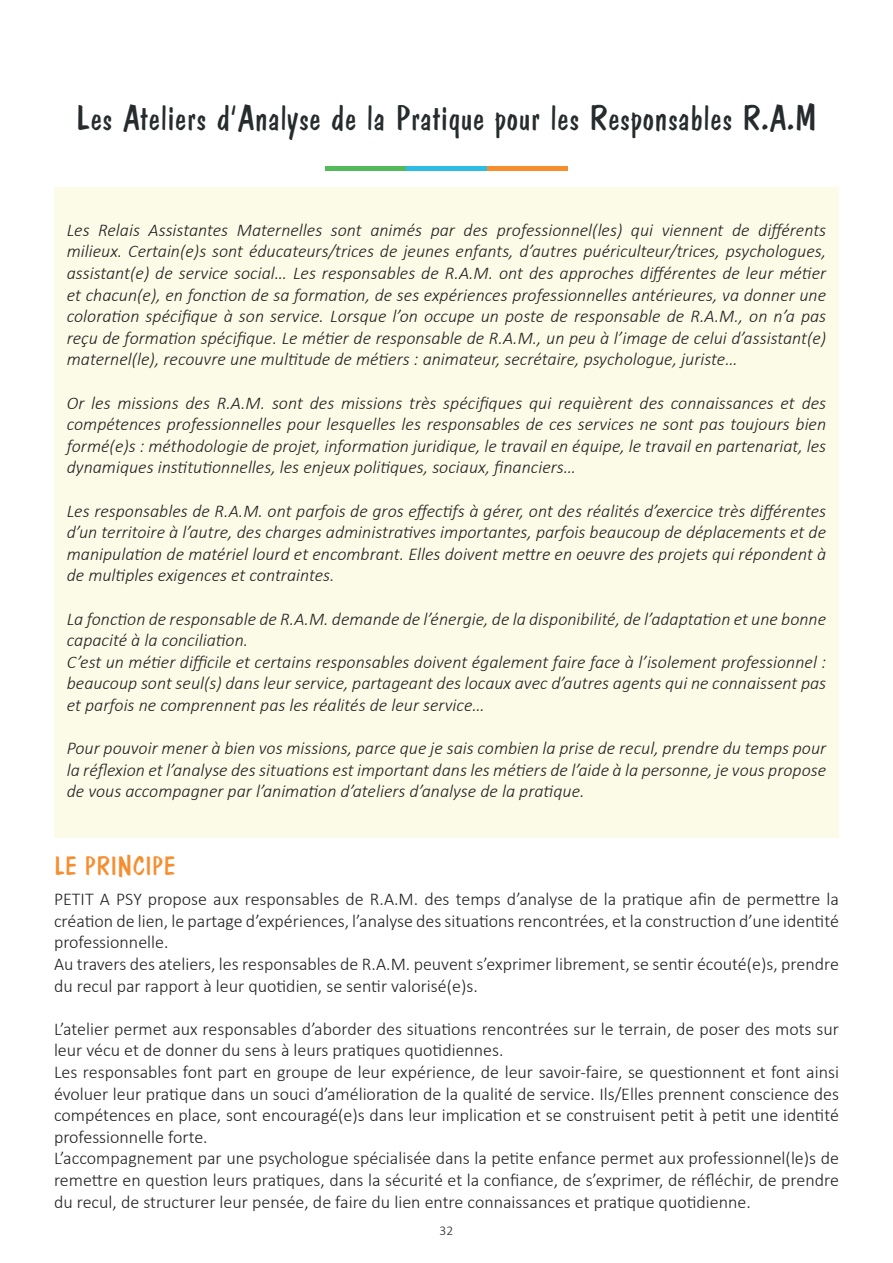
<style>
.page{position:relative;width:893px;height:1263px;background:#fff}
.page>*{position:absolute;margin:0;border:0;box-sizing:border-box;transform-origin:0 0}
.t1{font:36px "Dominican";color:#262b2d}
.t2{font:27px "Dominican";color:#f68e30}
.t3{font:italic 300 18px/21.6px "Calibri";color:#231f20;text-align:justify}
.t4{font:300 18px/21.6px "Calibri";color:#231f20}
.t5{font:300 13.5px "Calibri";color:#231f20}
</style>
<div class="page">
<div style="left:54px;top:187px;width:785px;height:651px;background:#fbfbe7"></div>
<hr style="left:326px;top:167px;width:80px;height:4px;background:#52ba5a">
<hr style="left:406px;top:167px;width:80px;height:4px;background:#2cbce4">
<hr style="left:487px;top:167px;width:80px;height:4px;background:#f68e30">
<h1 class="t1" style="left:76px;top:93px;width:743px">Les Ateliers d’Analyse de la Pratique pour les Responsables R.A.M</h1>
<p class="t3" style="left:67px;top:219px;width:761px">Les Relais Assistantes Maternelles sont animés par des professionnel(les) qui viennent de différents milieux. Certain(e)s sont éducateurs/trices de jeunes enfants, d’autres puériculteur/trices, psychologues, assistant(e) de service social… Les responsables de R.A.M. ont des approches différentes de leur métier et chacun(e), en fonction de sa formation, de ses expériences professionnelles antérieures, va donner une coloration spécifique à son service. Lorsque l’on occupe un poste de responsable de R.A.M., on n’a pas reçu de formation spécifique. Le métier de responsable de R.A.M., un peu à l’image de celui d’assistant(e) maternel(le), recouvre une multitude de métiers : animateur, secrétaire, psychologue, juriste…</p>
<p class="t3" style="left:67px;top:392px;width:761px">Or les missions des R.A.M. sont des missions très spécifiques qui requièrent des connaissances et des compétences professionnelles pour lesquelles les responsables de ces services ne sont pas toujours bien formé(e)s : méthodologie de projet, information juridique, le travail en équipe, le travail en partenariat, les dynamiques institutionnelles, les enjeux politiques, sociaux, financiers…</p>
<p class="t3" style="left:67px;top:500px;width:761px">Les responsables de R.A.M. ont parfois de gros effectifs à gérer, ont des réalités d’exercice très différentes d’un territoire à l’autre, des charges administratives importantes, parfois beaucoup de déplacements et de manipulation de matériel lourd et encombrant. Elles doivent mettre en oeuvre des projets qui répondent à de multiples exigences et contraintes.</p>
<p class="t3" style="left:67px;top:608px;width:761px;text-align:left">La fonction de responsable de R.A.M. demande de l’énergie, de la disponibilité, de l’adaptation et une bonne capacité à la conciliation.<br>C’est un métier difficile et certains responsables doivent également faire face à l’isolement professionnel : beaucoup sont seul(s) dans leur service, partageant des locaux avec d’autres agents qui ne connaissent pas et parfois ne comprennent pas les réalités de leur service…</p>
<p class="t3" style="left:67px;top:737px;width:761px">Pour pouvoir mener à bien vos missions, parce que je sais combien la prise de recul, prendre du temps pour la réflexion et l’analyse des situations est important dans les métiers de l’aide à la personne, je vous propose de vous accompagner par l’animation d’ateliers d’analyse de la pratique.</p>
<h2 class="t2" style="left:54px;top:847px;width:123px">LE PRINCIPE</h2>
<p class="t4" style="left:54px;top:888px;width:786px">PETIT A PSY propose aux responsables de R.A.M. des temps d’analyse de la pratique afin de permettre la création de lien, le partage d’expériences, l’analyse des situations rencontrées, et la construction d’une identité professionnelle.<br>Au travers des ateliers, les responsables de R.A.M. peuvent s’exprimer librement, se sentir écouté(e)s, prendre du recul par rapport à leur quotidien, se sentir valorisé(e)s.</p>
<p class="t4" style="left:54px;top:1018px;width:786px">L’atelier permet aux responsables d’aborder des situations rencontrées sur le terrain, de poser des mots sur leur vécu et de donner du sens à leurs pratiques quotidiennes.<br>Les responsables font part en groupe de leur expérience, de leur savoir-faire, se questionnent et font ainsi évoluer leur pratique dans un souci d’amélioration de la qualité de service. Ils/Elles prennent conscience des compétences en place, sont encouragé(e)s dans leur implication et se construisent petit à petit une identité professionnelle forte.<br>L’accompagnement par une psychologue spécialisée dans la petite enfance permet aux professionnel(le)s de remettre en question leurs pratiques, dans la sécurité et la confiance, de s’exprimer, de réfléchir, de prendre du recul, de structurer leur pensée, de faire du lien entre connaissances et pratique quotidienne.</p>
<p class="t5" style="left:440px;top:1222px;width:15px">32</p>
</div>
